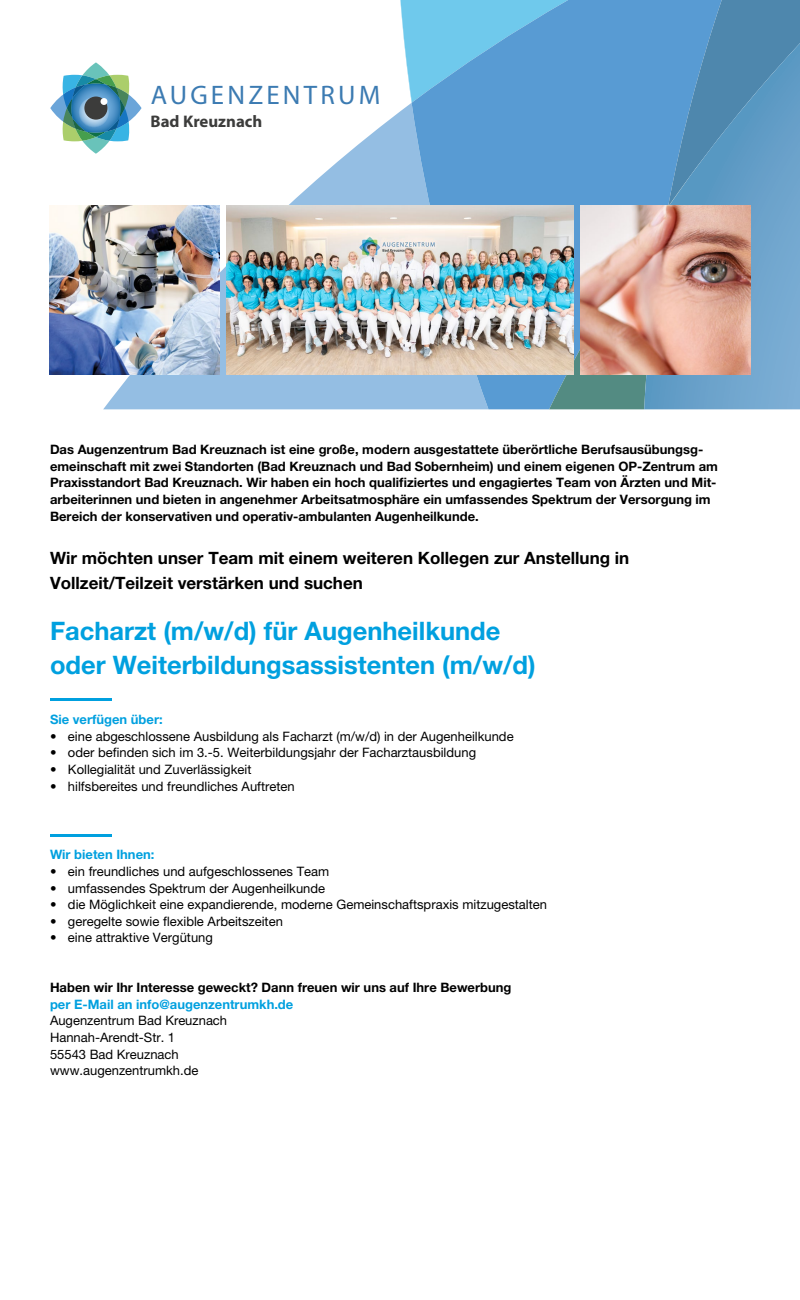
<style>
.page{position:relative;width:800px;height:1300px;background:#fff}
.page>*{position:absolute;margin:0;border:0;box-sizing:border-box;transform-origin:0 0}
.t1{font:26.9px "Myriad Pro";letter-spacing:.12em;color:#3c7bb2}
.t2{font:700 25.5px/34.6px "Helvetica Neue LT Pro";color:#00a0df}
.t3{font:700 17px/24.4px "Helvetica Neue LT Pro";color:#000}
.t4{font:700 16.8px "Myriad Pro";color:#3c3c3b}
.t5{font:13px/16.6px "Helvetica Neue LT Pro";color:#000}
.t6{font:700 13px/16.6px "Helvetica Neue LT Pro";color:#000}
.t7{font:700 13px "Helvetica Neue LT Pro";color:#00a0df}
</style>
<div class="page">
<svg style="left:103px;top:111px;width:297px;height:298px"></svg>
<svg style="left:400px;top:0;width:400px;height:409px;background:#62a3d2"></svg>
<svg style="left:644px;top:43px;width:156px;height:366px;background:#629bc6"></svg>
<img style="left:50px;top:206px;width:169px;height:169px">
<img style="left:581px;top:206px;width:169px;height:169px">
<svg style="left:50px;top:62px;width:92px;height:92px"></svg>
<img style="left:79px;top:97px;width:30px;height:30px;border-radius:15px">
<div style="left:84px;top:97px;width:23px;height:23px;background:#3c3c3b;border-radius:50%"></div>
<div style="left:101px;top:98px;width:6px;height:7px;background:#fff;border-radius:50%"></div>
<hr style="left:50px;top:699px;width:62px;height:2px;background:#00a0df">
<hr style="left:50px;top:834px;width:62px;height:3px;background:#00a0df">
<img style="left:227px;top:206px;width:346px;height:169px">
<h1 class="t1" style="left:151px;top:79px;width:231px">AUGENZENTRUM</h1>
<p class="t4" style="left:151px;top:110px;width:113px">Bad Kreuznach</p>
<p class="t6" style="left:50px;top:441px;width:669px">Das Augenzentrum Bad Kreuznach ist eine große, modern ausgestattete überörtliche Berufsausübungsg&shy;emeinschaft mit zwei Standorten (Bad Kreuznach und Bad Sobernheim) und einem eigenen OP-Zentrum am Praxisstandort Bad Kreuznach. Wir haben ein hoch qualifiziertes und engagiertes Team von Ärzten und Mit&shy;arbeiterinnen und bieten in angenehmer Arbeitsatmosphäre ein umfassendes Spektrum der Versorgung im Bereich der konservativen und operativ-ambulanten Augenheilkunde.</p>
<h3 class="t3" style="left:50px;top:546px;width:581px">Wir möchten unser Team mit einem weiteren Kollegen zur Anstellung in<br>Vollzeit/Teilzeit verstärken und suchen</h3>
<h2 class="t2" style="left:50px;top:613px;width:487px">Facharzt (m/w/d) für Augenheilkunde oder Weiterbildungsassistenten (m/w/d)</h2>
<p class="t7" style="left:50px;top:711px;width:114px">Sie verfügen über:</p>
<p class="t5" style="left:50px;top:728px;width:465px">• eine abgeschlossene Ausbildung als Facharzt (m/w/d) in der Augenheilkunde</p>
<p class="t5" style="left:50px;top:744px;width:428px">• oder befinden sich im 3.-5. Weiterbildungsjahr der Facharztausbildung</p>
<p class="t5" style="left:50px;top:761px;width:203px">• Kollegialität und Zuverlässigkeit</p>
<p class="t5" style="left:50px;top:777px;width:246px">• hilfsbereites und freundliches Auftreten</p>
<p class="t7" style="left:50px;top:847px;width:106px">Wir bieten Ihnen:</p>
<p class="t5" style="left:50px;top:863px;width:281px">• ein freundliches und aufgeschlossenes Team</p>
<p class="t5" style="left:50px;top:880px;width:277px">• umfassendes Spektrum der Augenheilkunde</p>
<p class="t5" style="left:50px;top:896px;width:499px">• die Möglichkeit eine expandierende, moderne Gemeinschaftspraxis mitzugestalten</p>
<p class="t5" style="left:50px;top:913px;width:234px">• geregelte sowie flexible Arbeitszeiten</p>
<p class="t5" style="left:50px;top:929px;width:164px">• eine attraktive Vergütung</p>
<p class="t6" style="left:50px;top:979px;width:463px">Haben wir Ihr Interesse geweckt? Dann freuen wir uns auf Ihre Bewerbung</p>
<p class="t7" style="left:50px;top:996px;width:245px">per E-Mail an info@augenzentrumkh.de</p>
<p class="t5" style="left:50px;top:1012px;width:179px">Augenzentrum Bad Kreuznach<br>Hannah-Arendt-Str. 1<br>55543 Bad Kreuznach www.augenzentrumkh.de</p>
</div>
